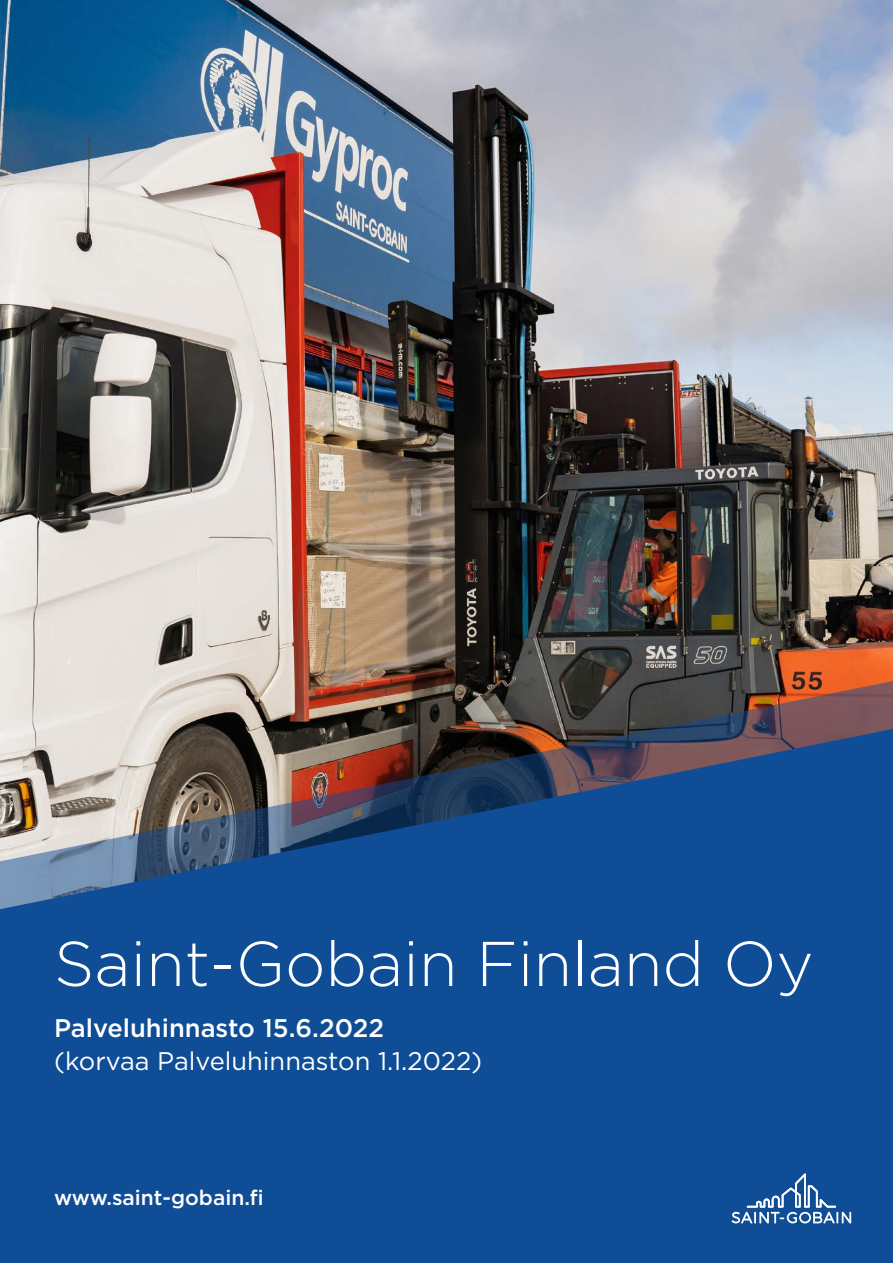
<style>
.page{position:relative;width:893px;height:1263px;background:#fff}
.page>*{position:absolute;margin:0;border:0;box-sizing:border-box;transform-origin:0 0}
.t1{font:300 63px "Gotham";color:#fff}
.t2{font:25.5px "Gotham";color:#fff}
.t3{font:500 25.5px "Gotham";color:#fff}
.t4{font:500 21px "Gotham";color:#fff}
</style>
<div class="page">
<img style="left:0;top:0;width:893px;height:662px">
<img style="left:0;top:662px;width:893px;height:41px">
<svg style="left:0;top:703px;width:893px;height:560px;background:#23538d"></svg>
<svg style="left:732px;top:1173px;width:119px;height:50px;background:#3a6da9"></svg>
<h1 class="t1" style="left:54px;top:924px;width:761px">Saint-Gobain Finland Oy</h1>
<p class="t3" style="left:54px;top:1011px;width:332px">Palveluhinnasto 15.6.2022</p>
<p class="t2" style="left:54px;top:1045px;width:430px">(korvaa Palveluhinnaston 1.1.2022)</p>
<p class="t4" style="left:54px;top:1183px;width:211px">www.saint-gobain.fi</p>
</div>
